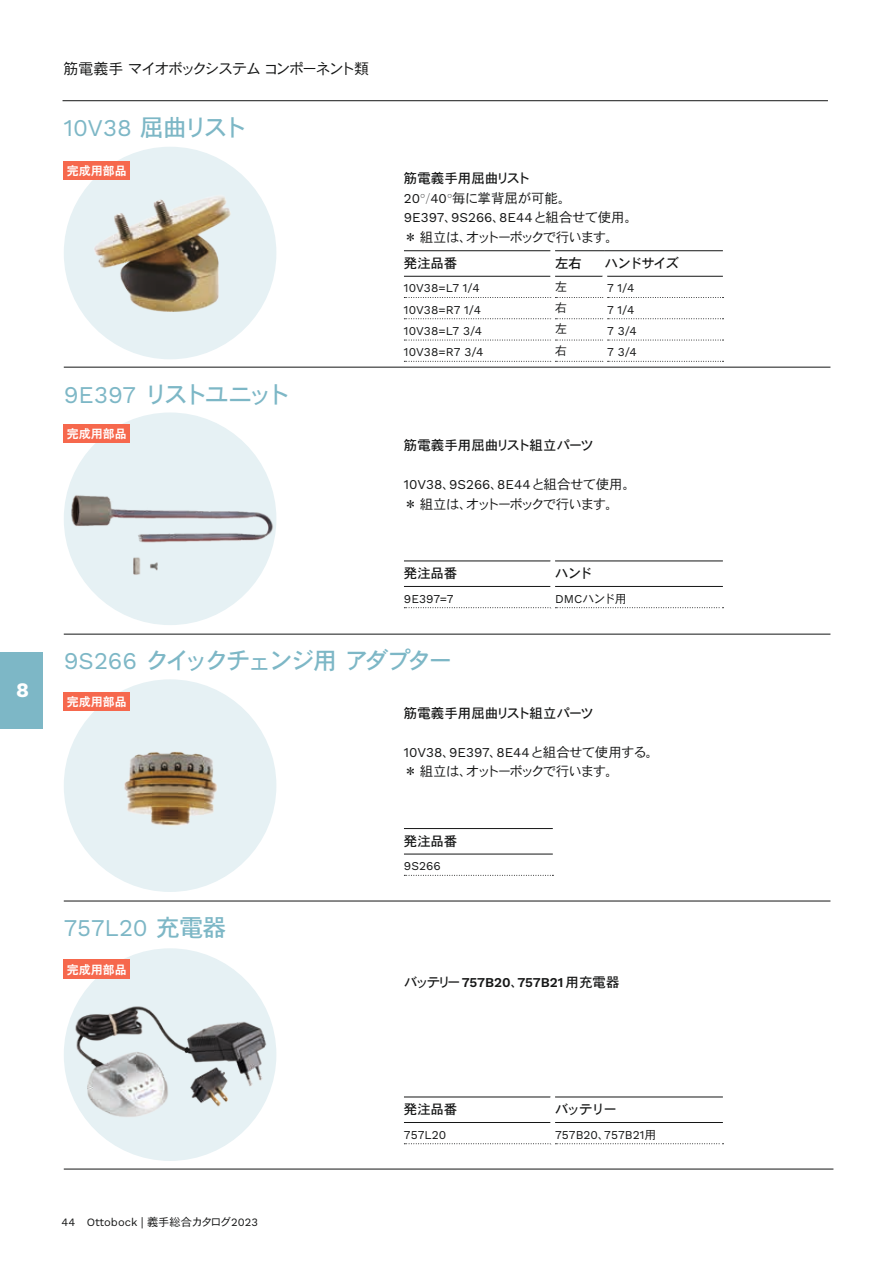
<style>
.page{position:relative;width:893px;height:1263px;background:#fff}
.page>*{position:absolute;margin:0;border:0;box-sizing:border-box;transform-origin:0 0}
.t1{font:24px "Work Sans";letter-spacing:-.005em;color:#7db7c6}
.t2{font:24px "DFHS Gothic Std W5";letter-spacing:-.135em;color:#7db7c6}
.t3{font:24px "DFHS Gothic Std W5";letter-spacing:-.175em;color:#7db7c6}
.t4{font:700 20.7px "Work Sans";color:#fff}
.t5{font:15px "DFHS Gothic Std W3";letter-spacing:-.08em;color:#151616}
.t6{font:13.5px "Work Sans";color:#151616}
.t7{font:13.5px "DFHS Gothic Std W5";letter-spacing:-.015em;color:#151616}
.t8{font:13.5px "DFHS Gothic Std W3";letter-spacing:-.11em;color:#151616}
.t9{font:600 13.5px "Work Sans";color:#151616}
.t10{font:13.5px "DFHS Gothic Std W3";letter-spacing:-.02em;color:#151616}
.t11{font:12px "Work Sans";letter-spacing:.005em;color:#151616}
.t12{font:12px "HGP Gothic E";color:#fff}
.t13{font:12px "DFHS Gothic Std W3";color:#151616}
.t14{font:11.25px "Work Sans";letter-spacing:.005em;color:#151616}
.s1{font-family:"DFHS Gothic Std W5"}
.s2{font-family:"Work Sans"}
.s3{font-family:"Work Sans";font-weight:200}
.s4{font-family:"DFHS Gothic Std W3"}
.s5{font-family:"DFHS Gothic Std W5";font-weight:400}
.s6{font-family:"OBO Sans"}
</style>
<div class="page">
<hr style="left:63px;top:100px;width:765px;height:1px;background:#151616">
<div style="left:64px;top:948px;width:212px;height:213px;background:#e6f1f4;border-radius:50%"></div>
<hr style="left:64px;top:1169px;width:769px;height:1px;background:#151616">
<hr style="left:64px;top:367px;width:766px;height:1px;background:#151616">
<hr style="left:64px;top:634px;width:766px;height:1px;background:#151616">
<hr style="left:64px;top:901px;width:766px;height:1px;background:#151616">
<div style="left:64px;top:147px;width:212px;height:212px;background:#e6f1f4;border-radius:50%"></div>
<div style="left:64px;top:412px;width:212px;height:213px;background:#e6f1f4;border-radius:50%"></div>
<div style="left:64px;top:679px;width:212px;height:213px;background:#e6f1f4;border-radius:50%"></div>
<div style="left:0;top:652px;width:42px;height:76px;background:#7db7c6"></div>
<img style="left:94px;top:196px;width:137px;height:116px">
<hr style="left:404px;top:276px;width:147px;height:1px;background:#151616">
<hr style="left:555px;top:276px;width:48px;height:1px;background:#151616">
<hr style="left:607px;top:276px;width:116px;height:1px;background:#151616">
<svg style="left:404px;top:297px;width:319px;height:1px"></svg>
<svg style="left:404px;top:318px;width:319px;height:1px"></svg>
<svg style="left:404px;top:340px;width:319px;height:1px"></svg>
<svg style="left:404px;top:361px;width:319px;height:1px"></svg>
<hr style="left:404px;top:250px;width:147px;height:1px;background:#151616">
<hr style="left:555px;top:250px;width:50px;height:1px;background:#151616">
<hr style="left:605px;top:250px;width:118px;height:1px;background:#151616">
<hr style="left:551px;top:297px;width:4px;height:22px;background:#fff">
<hr style="left:603px;top:297px;width:4px;height:22px;background:#fff">
<hr style="left:551px;top:340px;width:4px;height:22px;background:#fff">
<hr style="left:603px;top:340px;width:4px;height:22px;background:#fff">
<img style="left:67px;top:490px;width:209px;height:92px">
<img style="left:87px;top:751px;width:167px;height:102px">
<hr style="left:404px;top:586px;width:147px;height:1px;background:#151616">
<hr style="left:555px;top:586px;width:168px;height:1px;background:#151616">
<hr style="left:404px;top:560px;width:147px;height:1px;background:#151616">
<hr style="left:555px;top:560px;width:168px;height:1px;background:#151616">
<svg style="left:404px;top:607px;width:319px;height:1px"></svg>
<hr style="left:551px;top:586px;width:4px;height:22px;background:#fff">
<hr style="left:404px;top:854px;width:149px;height:1px;background:#151616">
<hr style="left:404px;top:828px;width:149px;height:1px;background:#151616">
<svg style="left:404px;top:875px;width:149px;height:1px"></svg>
<img style="left:64px;top:1006px;width:212px;height:115px">
<hr style="left:404px;top:1122px;width:147px;height:1px;background:#151616">
<hr style="left:555px;top:1122px;width:168px;height:1px;background:#151616">
<svg style="left:404px;top:1143px;width:319px;height:1px"></svg>
<hr style="left:404px;top:1096px;width:147px;height:1px;background:#151616">
<hr style="left:555px;top:1096px;width:168px;height:1px;background:#151616">
<hr style="left:551px;top:1122px;width:4px;height:22px;background:#fff">
<div style="left:64px;top:692px;width:66px;height:18px;background:#f6684d"></div>
<div style="left:64px;top:959px;width:66px;height:18px;background:#f6684d"></div>
<div style="left:64px;top:162px;width:66px;height:18px;background:#f6684d"></div>
<div style="left:64px;top:424px;width:66px;height:19px;background:#f6684d"></div>
<div style="left:64px;top:960px;width:66px;height:18px;background:#f6684d"></div>
<h2 class="t4" style="left:16px;top:674px;width:14px">8</h2>
<p class="t5" style="left:63px;top:60px;width:307px">筋電義手 マイオボックシステム コンポーネント類</p>
<h1 class="t1" style="left:64px;top:109px;width:185px">10V38 <span class="s1">屈曲リスト</span></h1>
<p class="t12" style="left:67px;top:165px;width:61px">完成用部品</p>
<h1 class="t3" style="left:64px;top:381px;width:228px"><span class="s2">9E397</span> リストユニット</h1>
<p class="t12" style="left:67px;top:427px;width:61px">完成用部品</p>
<p class="t7" style="left:404px;top:171px;width:128px">筋電義手用屈曲リスト</p>
<p class="t10" style="left:404px;top:190px;width:169px"><span class="s2">20</span><span class="s3">°/</span><span class="s2">40</span><span class="s3">°</span>毎に掌背屈が可能。</p>
<p class="t6" style="left:404px;top:207px;width:236px">9E397<span class="s4">、</span>9S266<span class="s4">、</span>8E44<span class="s4">と組合せて使用。</span></p>
<p class="t8" style="left:404px;top:229px;width:217px">＊組立は、オットーボックで行います。</p>
<p class="t7" style="left:404px;top:256px;width:55px">発注品番</p>
<p class="t7" style="left:555px;top:256px;width:28px">左右</p>
<p class="t7" style="left:605px;top:256px;width:76px">ハンドサイズ</p>
<p class="t11" style="left:404px;top:279px;width:77px">10V38=L7 1/4</p>
<p class="t13" style="left:555px;top:280px;width:13px">左</p>
<p class="t11" style="left:607px;top:279px;width:29px">7 1/4</p>
<p class="t11" style="left:404px;top:300px;width:79px">10V38=R7 1/4</p>
<p class="t13" style="left:555px;top:301px;width:13px">右</p>
<p class="t11" style="left:607px;top:300px;width:29px">7 1/4</p>
<p class="t11" style="left:404px;top:322px;width:80px">10V38=L7 3/4</p>
<p class="t13" style="left:555px;top:322px;width:13px">左</p>
<p class="t11" style="left:607px;top:322px;width:31px">7 3/4</p>
<p class="t11" style="left:404px;top:343px;width:81px">10V38=R7 3/4</p>
<p class="t13" style="left:555px;top:344px;width:13px">右</p>
<p class="t11" style="left:607px;top:343px;width:31px">7 3/4</p>
<p class="t7" style="left:404px;top:438px;width:192px">筋電義手用屈曲リスト組立パーツ</p>
<p class="t6" style="left:404px;top:474px;width:234px">10V38<span class="s4">、</span>9S266<span class="s4">、</span>8E44<span class="s4">と組合せて使用。</span></p>
<p class="t8" style="left:404px;top:497px;width:217px">＊組立は、オットーボックで行います。</p>
<p class="t7" style="left:404px;top:566px;width:55px">発注品番</p>
<p class="t7" style="left:555px;top:566px;width:39px">ハンド</p>
<p class="t11" style="left:404px;top:589px;width:51px">9E397=7</p>
<p class="t13" style="left:555px;top:592px;width:73px"><span class="s2">DMC</span>ハンド用</p>
<h1 class="t2" style="left:64px;top:647px;width:390px"><span class="s2">9S266</span> クイックチェンジ用 アダプター</h1>
<p class="t7" style="left:404px;top:705px;width:192px">筋電義手用屈曲リスト組立パーツ</p>
<p class="t6" style="left:404px;top:742px;width:257px">10V38<span class="s4">、</span>9E397<span class="s4">、</span>8E44<span class="s4">と組合せて使用する。</span></p>
<p class="t8" style="left:404px;top:764px;width:217px">＊組立は、オットーボックで行います。</p>
<p class="t12" style="left:67px;top:695px;width:61px">完成用部品</p>
<h1 class="t1" style="left:64px;top:909px;width:164px">757L20 <span class="s1">充電器</span></h1>
<p class="t12" style="left:67px;top:962px;width:61px">完成用部品</p>
<p class="t7" style="left:404px;top:833px;width:55px">発注品番</p>
<p class="t11" style="left:404px;top:857px;width:38px">9S266</p>
<p class="t9" style="left:404px;top:972px;width:217px"><span class="s5">バッテリー</span>757B20<span class="s5">、</span>757B21<span class="s5">用充電器</span></p>
<p class="t14" style="left:62px;top:1214px;width:198px">44 Ottobock <span class="s6">|</span> <span class="s4">義手総合カタログ</span>2023</p>
<p class="t7" style="left:404px;top:1102px;width:55px">発注品番</p>
<p class="t7" style="left:555px;top:1102px;width:63px">バッテリー</p>
<p class="t11" style="left:404px;top:1125px;width:44px">757L20</p>
<p class="t11" style="left:555px;top:1125px;width:103px">757B20<span class="s4">、</span>757B21<span class="s4">用</span></p>
</div>
